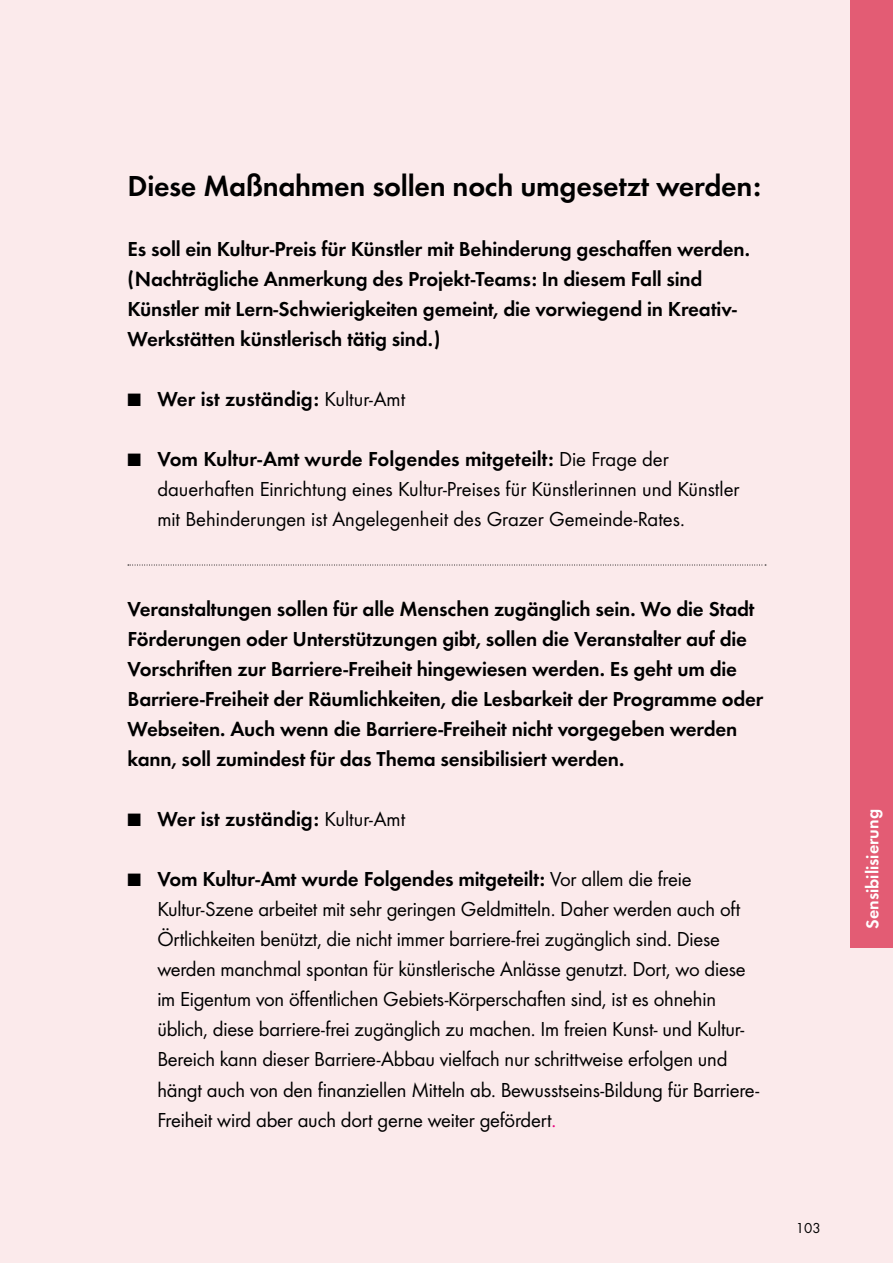
<style>
.page{position:relative;width:893px;height:1263px;background:#fbeaeb}
.page>*{position:absolute;margin:0;border:0;box-sizing:border-box;transform-origin:0 0}
.t1{font:30px "Futura Dem";letter-spacing:-.01em;color:#000}
.t2{font:21px/30px "Futura Dem";letter-spacing:-.01em;color:#000}
.t3{font:21px/30px "Futura Boo";letter-spacing:-.01em;color:#000}
.t4{font:18px "Futura Dem";color:#fff}
.t5{font:15px "Futura Boo";color:#000}
.s1{font-family:"Futura Boo"}
.s2{color:#e6007d}
</style>
<div class="page">
<div style="left:850px;top:0;width:43px;height:947px;background:#e35c74"></div>
<svg style="left:128px;top:565px;width:638px;height:1px"></svg>
<h1 class="t1" style="left:128px;top:164px;width:635px">Diese Maßnahmen sollen noch umgesetzt werden:</h1>
<p class="t2" style="left:128px;top:233px;width:624px">Es soll ein Kultur-Preis für Künstler mit Behinderung geschaffen werden. (Nachträgliche Anmerkung des Projekt-Teams: In diesem Fall sind Künstler mit Lern-Schwierigkeiten gemeint, die vorwiegend in Kreativ-Werkstätten künstlerisch tätig sind.)</p>
<p class="t2" style="left:128px;top:383px;width:279px">■ Wer ist zuständig: <span class="s1">Kultur-Amt</span></p>
<p class="t2" style="left:128px;top:443px;width:543px">■ Vom Kultur-Amt wurde Folgendes mitgeteilt: <span class="s1">Die Frage der</span></p>
<p class="t3" style="left:157px;top:473px;width:584px">dauerhaften Einrichtung eines Kultur-Preises für Künstlerinnen und Künstler mit Behinderungen ist Angelegenheit des Grazer Gemeinde-Rates.</p>
<p class="t2" style="left:128px;top:593px;width:637px">Veranstaltungen sollen für alle Menschen zugänglich sein. Wo die Stadt Förderungen oder Unterstützungen gibt, sollen die Veranstalter auf die Vorschriften zur Barriere-Freiheit hingewiesen werden. Es geht um die Barriere-Freiheit der Räumlichkeiten, die Lesbarkeit der Programme oder Webseiten. Auch wenn die Barriere-Freiheit nicht vorgegeben werden kann, soll zumindest für das Thema sensibilisiert werden.</p>
<p class="t2" style="left:128px;top:803px;width:279px">■ Wer ist zuständig: <span class="s1">Kultur-Amt</span></p>
<p class="t2" style="left:128px;top:863px;width:565px">■ Vom Kultur-Amt wurde Folgendes mitgeteilt: <span class="s1">Vor allem die freie</span></p>
<p class="t3" style="left:157px;top:893px;width:603px">Kultur-Szene arbeitet mit sehr geringen Geldmitteln. Daher werden auch oft Örtlichkeiten benützt, die nicht immer barriere-frei zugänglich sind. Diese werden manchmal spontan für künstlerische Anlässe genutzt. Dort, wo diese im Eigentum von öffentlichen Gebiets-Körperschaften sind, ist es ohnehin üblich, diese barriere-frei zugänglich zu machen. Im freien Kunst- und Kultur-Bereich kann dieser Barriere-Abbau vielfach nur schrittweise erfolgen und hängt auch von den finanziellen Mitteln ab. Bewusstseins-Bildung für Barriere-Freiheit wird aber auch dort gerne weiter gefördert<span class="s2">.</span></p>
<p class="t5" style="left:796px;top:1218px;width:26px">103</p>
<p class="t4" style="left:859px;top:929px;width:121px;rotate:-90deg">Sensibilisierung</p>
</div>
